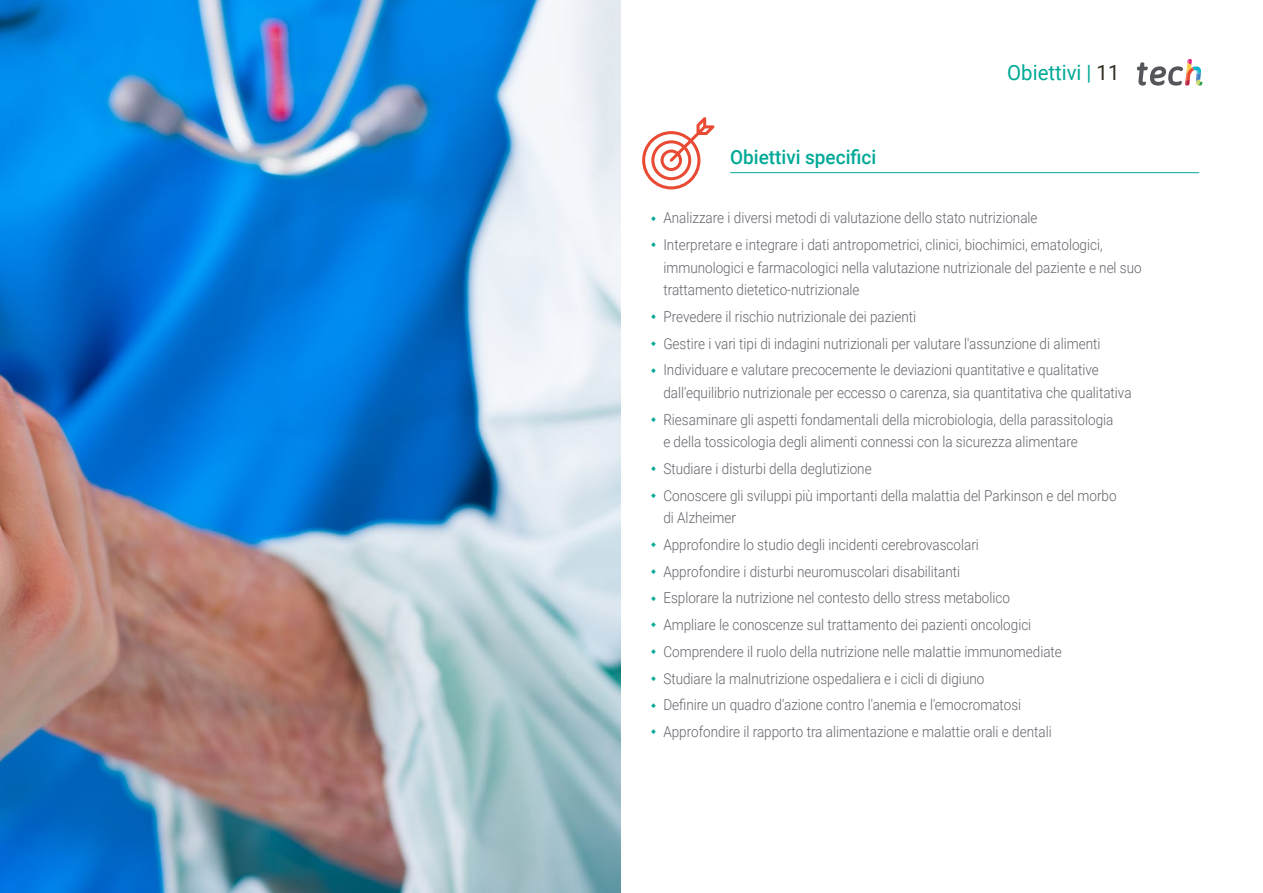
<style>
.page{position:relative;width:1263px;height:893px;background:#fff}
.page>*{position:absolute;margin:0;border:0;box-sizing:border-box;transform-origin:0 0}
.t1{font:21px "Roboto";color:#00a996}
.t2{font:500 19.5px "Roboto";color:#00a996}
.t3{font:300 15px/26.7px "Roboto";color:#61646a;scale:.9 1}
.s1{color:#312e20}
</style>
<div class="page">
<img style="left:0;top:0;width:621px;height:893px">
<hr style="left:730px;top:172px;width:469px;height:1px;background:#00a996">
<svg style="left:642px;top:117px;width:72px;height:72px"></svg>
<svg style="left:1137px;top:59px;width:65px;height:27px"></svg>
<h2 class="t2" style="left:730px;top:144px;width:147px">Obiettivi specifici</h2>
<h1 class="t1" style="left:1007px;top:57px;width:114px">Obiettivi | <span class="s1">11</span></h1>
<p class="t3" style="left:663px;top:204px;width:490px">Analizzare i diversi metodi di valutazione dello stato nutrizionale<br>Interpretare e integrare i dati antropometrici, clinici, biochimici, ematologici,</p>
<p class="t3" style="left:663px;top:255px;width:533px;line-height:22.5px">immunologici e farmacologici nella valutazione nutrizionale del paziente e nel suo trattamento dietetico-nutrizionale</p>
<p class="t3" style="left:663px;top:303px;width:487px">Prevedere il rischio nutrizionale dei pazienti<br>Gestire i vari tipi di indagini nutrizionali per valutare l'assunzione di alimenti<br>Individuare e valutare precocemente le deviazioni quantitative e qualitative</p>
<p class="t3" style="left:663px;top:379px;width:522px">dall'equilibrio nutrizionale per eccesso o carenza, sia quantitativa che qualitativa<br>Riesaminare gli aspetti fondamentali della microbiologia, della parassitologia</p>
<p class="t3" style="left:663px;top:428px;width:505px">e della tossicologia degli alimenti connessi con la sicurezza alimentare<br>Studiare i disturbi della deglutizione<br>Conoscere gli sviluppi più importanti della malattia del Parkinson e del morbo</p>
<p class="t3" style="left:663px;top:504px;width:444px">di Alzheimer<br>Approfondire lo studio degli incidenti cerebrovascolari<br>Approfondire i disturbi neuromuscolari disabilitanti<br>Esplorare la nutrizione nel contesto dello stress metabolico Ampliare le conoscenze sul trattamento dei pazienti oncologici Comprendere il ruolo della nutrizione nelle malattie immunomediate Studiare la malnutrizione ospedaliera e i cicli di digiuno<br>Definire un quadro d'azione contro l'anemia e l'emocromatosi Approfondire il rapporto tra alimentazione e malattie orali e dentali</p>
</div>
